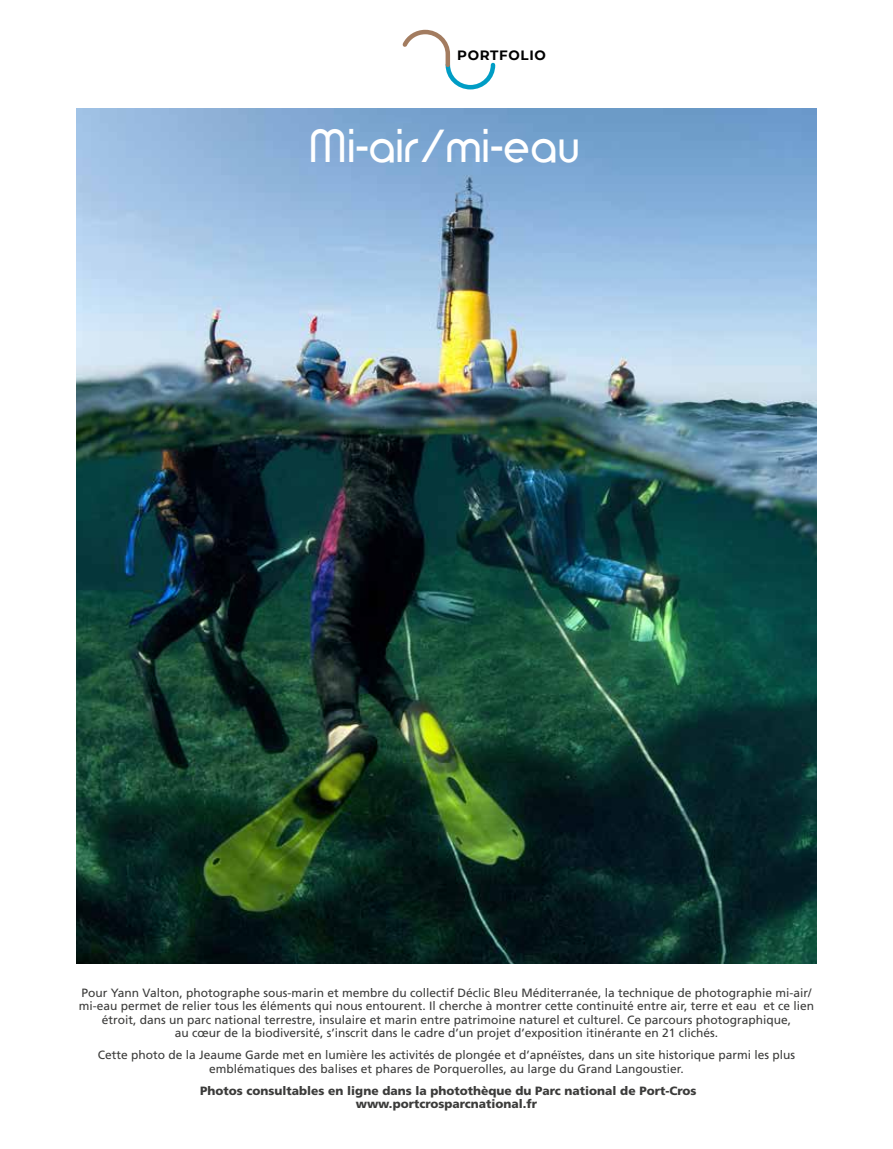
<style>
.page{position:relative;width:893px;height:1149px;background:#fff}
.page>*{position:absolute;margin:0;border:0;box-sizing:border-box;transform-origin:0 0}
.t1{font:700 45px "Time Burner";color:#fff}
.t2{font:700 13.5px "Montserrat";letter-spacing:.05em;color:#000}
.t3{font:12px/13.5px "Frutiger LT Std";color:#3c3c3b;text-align:center}
.t4{font:900 12px/13.5px "Frutiger LT Std";color:#3c3c3b;text-align:center}
</style>
<div class="page">
<img style="left:77px;top:108px;width:739px;height:855px">
<svg style="left:402px;top:29px;width:94px;height:61px"></svg>
<p class="t2" style="left:457px;top:46px;width:90px">PORTFOLIO</p>
<h1 class="t1" style="left:311px;top:111px;width:272px">Mi-air/mi-eau</h1>
<p class="t3" style="left:79px;top:985px;width:737px">Pour Yann Valton, photographe sous-marin et membre du collectif Déclic Bleu Méditerranée, la technique de photographie mi-air/ mi-eau permet de relier tous les éléments qui nous entourent. Il cherche à montrer cette continuité entre air, terre et eau et ce lien étroit, dans un parc national terrestre, insulaire et marin entre patrimoine naturel et culturel. Ce parcours photographique,<br>au cœur de la biodiversité, s’inscrit dans le cadre d’un projet d’exposition itinérante en 21 clichés.</p>
<p class="t3" style="left:98px;top:1047px;width:699px">Cette photo de la Jeaume Garde met en lumière les activités de plongée et d’apnéïstes, dans un site historique parmi les plus emblématiques des balises et phares de Porquerolles, au large du Grand Langoustier.</p>
<p class="t4" style="left:200px;top:1083px;width:498px">Photos consultables en ligne dans la photothèque du Parc national de Port-Cros www.portcrosparcnational.fr</p>
</div>
